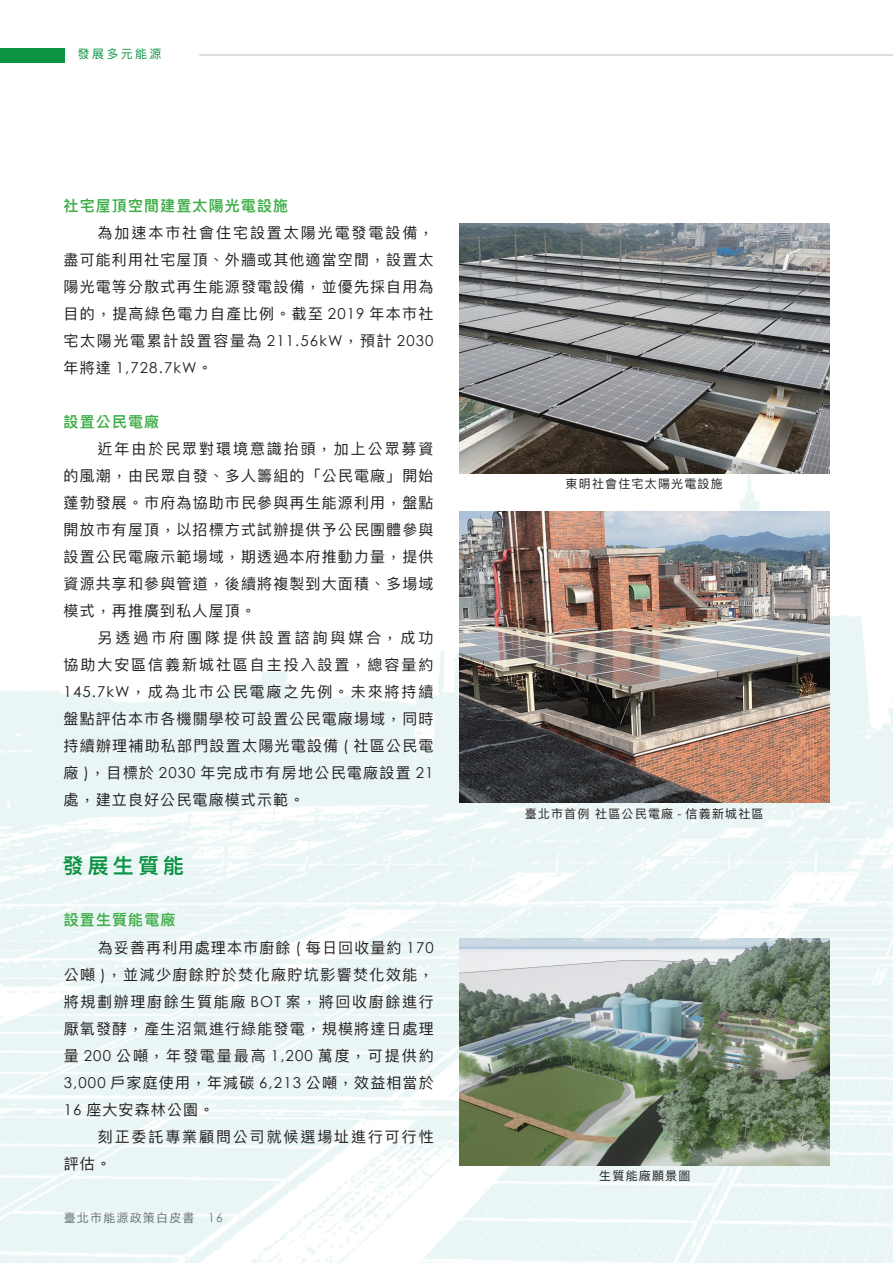
<style>
.page{position:relative;width:893px;height:1263px;background:#fff}
.page>*{position:absolute;margin:0;border:0;box-sizing:border-box;transform-origin:0 0}
.t1{font:600 21px "Ping Fang TC";letter-spacing:.2em;color:#0d9344}
.t2{font:15px/27px "Ping Fang TC";letter-spacing:.08em;color:#231f20;text-align:justify}
.t3{font:600 15px "Ping Fang TC";letter-spacing:.075em;color:#40ae49}
.t4{font:15px "Ping Fang TC";letter-spacing:.13em;color:#231f20}
.t5{font:15px "Ping Fang TC";letter-spacing:.11em;color:#231f20}
.t6{font:15px "Ping Fang TC";letter-spacing:.125em;color:#231f20}
.t7{font:15px "Century Gothic";letter-spacing:.075em;color:#231f20}
.t8{font:12px "Ping Fang TC";letter-spacing:.1em;color:#231f20}
.t9{font:12px "Ping Fang TC";letter-spacing:.1em;color:#57585a}
.t10{font:12px "Ping Fang TC";letter-spacing:.2em;color:#0d9344}
.s1{font-family:"Century Gothic"}
.s2{font-family:"Ping Fang TC"}
</style>
<div class="page">
<div style="left:0;top:48px;width:65px;height:15px;background:#0d9344"></div>
<hr style="left:199px;top:55px;width:694px;height:1px;background:#bcbdc0">
<img style="left:0;top:474px;width:893px;height:789px">
<img style="left:459px;top:224px;width:370px;height:249px">
<img style="left:459px;top:511px;width:370px;height:292px">
<img style="left:460px;top:938px;width:370px;height:228px">
<p class="t10" style="left:78px;top:46px;width:85px">發展多元能源</p>
<p class="t3" style="left:64px;top:196px;width:226px">社宅屋頂空間建置太陽光電設施</p>
<p class="t2" style="left:64px;top:219px;width:371px;text-indent:34px">為加速本市社會住宅設置太陽光電發電設備，盡可能利用社宅屋頂、外牆或其他適當空間，設置太陽光電等分散式再生能源發電設備，並優先採自用為目的，提高綠色電力自產比例。截至 <span class="s1">2019</span> 年本市社宅太陽光電累計設置容量為 <span class="s1">211.56kW</span>，預計 <span class="s1">2030</span></p>
<p class="t7" style="left:64px;top:358px;width:151px"><span class="s2">年將達</span> 1,728.7kW<span class="s2">。</span></p>
<p class="t3" style="left:64px;top:412px;width:97px">設置公民電廠</p>
<p class="t2" style="left:64px;top:435px;width:372px;text-indent:34px">近年由於民眾對環境意識抬頭，加上公眾募資的風潮，由民眾自發、多人籌組的「公民電廠」開始蓬勃發展。市府為協助市民參與再生能源利用，盤點開放市有屋頂，以招標方式試辦提供予公民團體參與設置公民電廠示範場域，期透過本府推動力量，提供資源共享和參與管道，後續將複製到大面積、多場域模式，再推廣到私人屋頂。</p>
<p class="t2" style="left:64px;top:624px;width:372px;text-indent:34px">另透過市府團隊提供設置諮詢與媒合，成功協助大安區信義新城社區自主投入設置，總容量約<span class="s1">145.7kW</span>，成為北市公民電廠之先例。未來將持續盤點評估本市各機關學校可設置公民電廠場域，同時持續辦理補助私部門設置太陽光電設備 <span class="s1">(</span> 社區公民電廠 <span class="s1">)</span>，目標於 <span class="s1">2030</span> 年完成市有房地公民電廠設置 <span class="s1">21</span>處，建立良好公民電廠模式示範。</p>
<h1 class="t1" style="left:63px;top:853px;width:123px">發展生質能</h1>
<p class="t3" style="left:64px;top:911px;width:113px">設置生質能電廠</p>
<p class="t2" style="left:98px;top:933px;width:337px">為妥善再利用處理本市廚餘 <span class="s1">(</span> 每日回收量約 <span class="s1">170</span></p>
<p class="t2" style="left:64px;top:960px;width:371px">公噸 <span class="s1">)</span>，並減少廚餘貯於焚化廠貯坑影響焚化效能，</p>
<p class="t5" style="left:64px;top:992px;width:371px">將規劃辦理廚餘生質能廠 <span class="s1">BOT</span> 案，將回收廚餘進行</p>
<p class="t2" style="left:64px;top:1014px;width:371px">厭氧發酵，產生沼氣進行綠能發電，規模將達日處理</p>
<p class="t4" style="left:64px;top:1046px;width:371px">量 <span class="s1">200</span> 公噸，年發電量最高 <span class="s1">1,200</span> 萬度，可提供約</p>
<p class="t2" style="left:64px;top:1068px;width:371px"><span class="s1">3,000</span> 戶家庭使用，年減碳 <span class="s1">6,213</span> 公噸，效益相當於</p>
<p class="t2" style="left:64px;top:1095px;width:152px"><span class="s1">16</span> 座大安森林公園。</p>
<p class="t6" style="left:98px;top:1127px;width:337px">刻正委託專業顧問公司就候選場址進行可行性</p>
<p class="t2" style="left:64px;top:1149px;width:49px">評估。</p>
<p class="t9" style="left:64px;top:1210px;width:160px">臺北市能源政策白皮書 <span class="s1">16</span></p>
<p class="t8" style="left:566px;top:476px;width:159px">東明社會住宅太陽光電設施</p>
<p class="t8" style="left:525px;top:806px;width:240px">臺北市首例社區公民電廠 <span class="s1">-</span> 信義新城社區</p>
<p class="t8" style="left:599px;top:1169px;width:93px">生質能廠願景圖</p>
</div>
